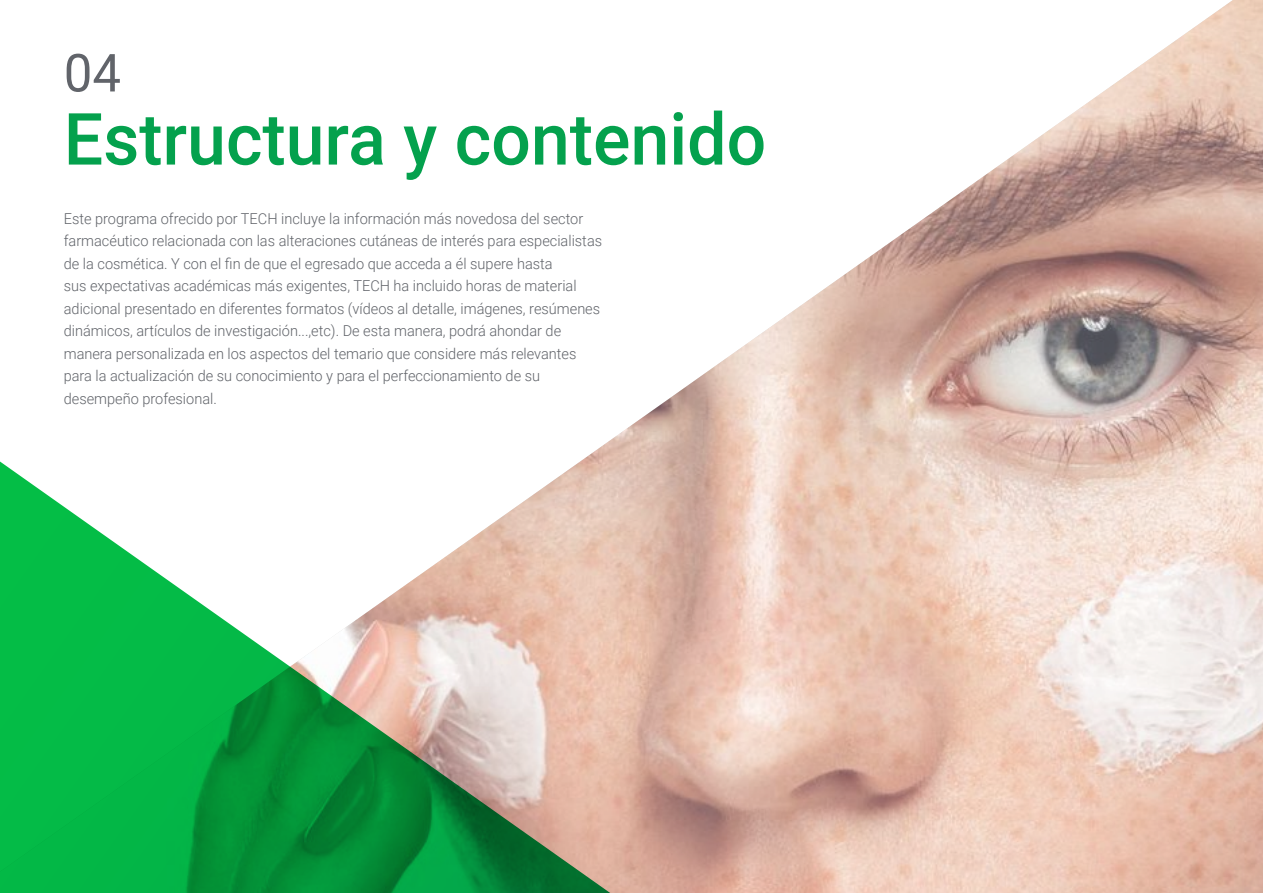
<style>
.page{position:relative;width:1263px;height:893px;background:#fff}
.page>*{position:absolute;margin:0;border:0;box-sizing:border-box;transform-origin:0 0}
.t1{font:500 72px "Roboto";color:#04a14d}
.t2{font:52.5px "Roboto";color:#61646a}
.t3{font:300 15px/22.5px "Roboto";color:#61646a}
</style>
<div class="page">
<img style="left:602px;top:0;width:661px;height:893px">
<svg style="left:0;top:446px;width:640px;height:447px"></svg>
<h2 class="t2" style="left:64px;top:36px;width:59px">04</h2>
<h1 class="t1" style="left:64px;top:89px;width:704px">Estructura y contenido</h1>
<p class="t3" style="left:64px;top:207px;width:540px">Este programa ofrecido por TECH incluye la información más novedosa del sector farmacéutico relacionada con las alteraciones cutáneas de interés para especialistas de la cosmética. Y con el fin de que el egresado que acceda a él supere hasta<br>sus expectativas académicas más exigentes, TECH ha incluido horas de material adicional presentado en diferentes formatos (vídeos al detalle, imágenes, resúmenes dinámicos, artículos de investigación...,etc). De esta manera, podrá ahondar de manera personalizada en los aspectos del temario que considere más relevantes para la actualización de su conocimiento y para el perfeccionamiento de su desempeño profesional.</p>
</div>
